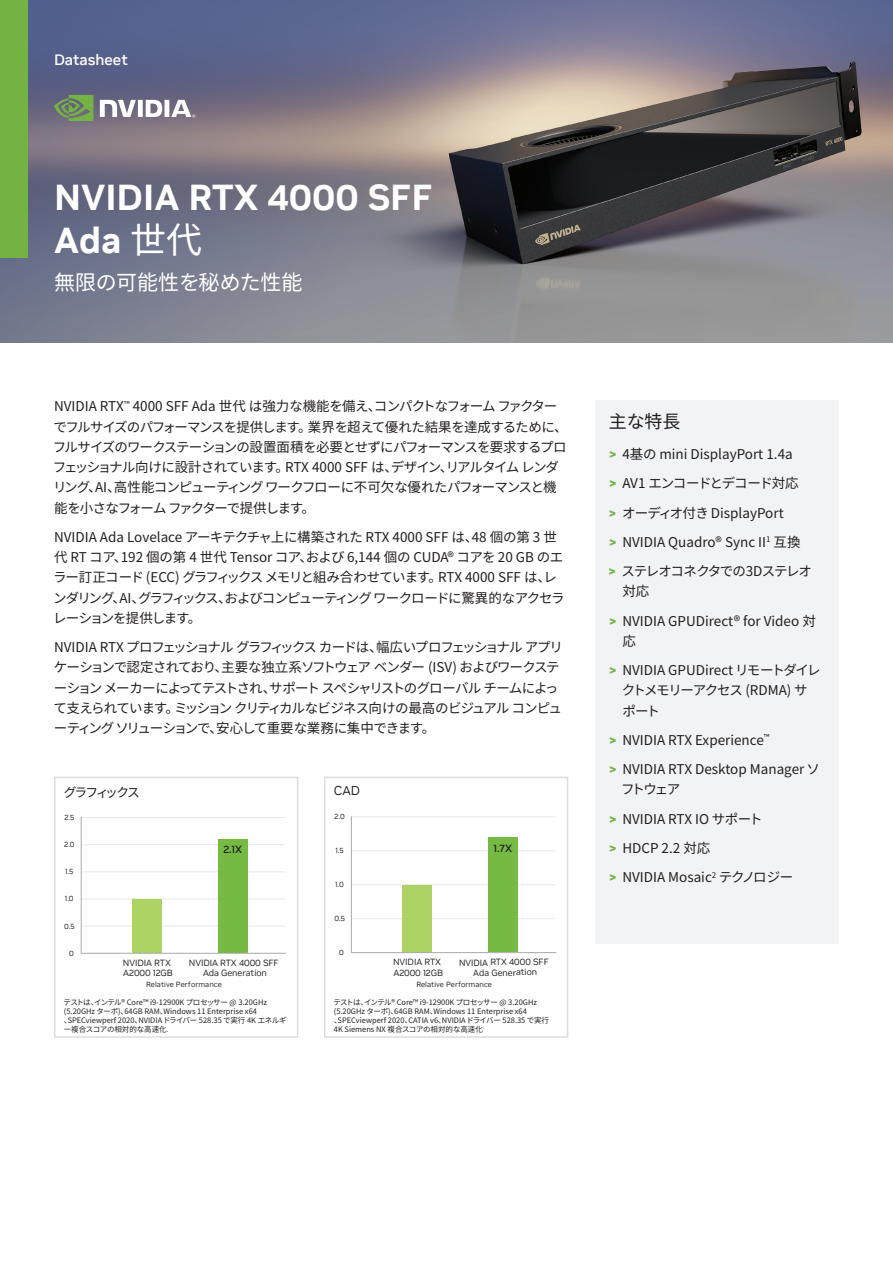
<style>
.page{position:relative;width:893px;height:1263px;background:#fff}
.page>*{position:absolute;margin:0;border:0;box-sizing:border-box;transform-origin:0 0}
.t1{font:700 36px/43.2px "NVIDIA Sans";color:#fff}
.t2{font:21px "Noto Sans CJ Kjp";letter-spacing:-.01em;color:#fff}
.t3{font:18px "Noto Sans CJ Kjp";color:#231f20}
.t4{font:500 15px "NVIDIA Sans";color:#fff}
.t5{font:13.5px/29.2px "Noto Sans CJ Kjp";color:#231f20}
.t6{font:13.5px/20.2px "Noto Sans CJ Kjp";letter-spacing:-.065em;color:#231f20}
.t7{font:13.5px/20.2px "Noto Sans CJ Kjp";letter-spacing:-.08em;color:#231f20}
.t8{font:13.5px/20.2px "Noto Sans CJ Kjp";letter-spacing:-.045em;color:#231f20}
.t9{font:13.5px/20.2px "Noto Sans CJ Kjp";letter-spacing:-.09em;color:#231f20}
.t10{font:12.75px "Noto Sans CJ Kjp";letter-spacing:-.15em;color:#231f20}
.t11{font:12.75px "NVIDIA Sans";color:#231f20}
.t12{font:500 10.5px "NVIDIA Sans";color:#231f20}
.t13{font:9px/10.5px "NVIDIA Sans";letter-spacing:-.01em;color:#231f20;text-align:center}
.t14{font:7.5px/9px "Noto Sans CJ Kjp";color:#231f20}
.t15{font:7.5px "NVIDIA Sans";letter-spacing:.005em;color:#231f20}
.t16{font:7.35px "NVIDIA Sans";color:#231f20}
.s1{font-family:"Noto Sans CJ Kjp";font-weight:400}
.s2{font-family:"NVIDIA Sans"}
.s3{font-family:"NVIDIA Sans";font-weight:700;color:#73b243}
</style>
<div class="page">
<svg style="left:0;top:0;width:893px;height:343px;background:#767481"></svg>
<div style="left:595px;top:400px;width:244px;height:544px;background:#f2f3f4"></div>
<div style="left:0;top:0;width:27px;height:258px;background:#73b243"></div>
<svg style="left:54px;top:95px;width:39px;height:26px"></svg>
<svg style="left:100px;top:100px;width:95px;height:17px"></svg>
<div style="left:324px;top:777px;width:244px;height:261px;border:2px solid #dcdddf"></div>
<hr style="left:351px;top:918px;width:204px;height:1px;background:#e6e7e9">
<hr style="left:351px;top:884px;width:204px;height:1px;background:#e6e7e9">
<hr style="left:351px;top:816px;width:204px;height:1px;background:#e6e7e9">
<hr style="left:351px;top:850px;width:204px;height:1px;background:#e6e7e9">
<div style="left:402px;top:885px;width:30px;height:67px;background:#add365"></div>
<div style="left:488px;top:837px;width:30px;height:115px;background:#74ba43"></div>
<hr style="left:351px;top:817px;width:1px;height:135px;background:#a8a9ad">
<hr style="left:351px;top:952px;width:205px;height:1px;background:#a8a9ad">
<div style="left:54px;top:777px;width:244px;height:261px;border:2px solid #dcdddf"></div>
<hr style="left:81px;top:898px;width:204px;height:1px;background:#e6e7e9">
<hr style="left:81px;top:926px;width:204px;height:1px;background:#e6e7e9">
<hr style="left:81px;top:871px;width:204px;height:1px;background:#e6e7e9">
<hr style="left:81px;top:817px;width:204px;height:1px;background:#e6e7e9">
<hr style="left:81px;top:844px;width:204px;height:1px;background:#e6e7e9">
<div style="left:132px;top:899px;width:30px;height:54px;background:#add365"></div>
<div style="left:218px;top:839px;width:30px;height:114px;background:#74ba43"></div>
<hr style="left:81px;top:817px;width:1px;height:135px;background:#a8a9ad">
<hr style="left:81px;top:953px;width:205px;height:1px;background:#a8a9ad">
<h3 class="t4" style="left:54px;top:50px;width:75px">Datasheet</h3>
<h1 class="t1" style="left:54px;top:176px;width:380px">NVIDIA RTX 4000 SFF<br>Ada <span class="s1">世代</span></h1>
<h2 class="t2" style="left:54px;top:271px;width:250px">無限の可能性を秘めた性能</h2>
<p class="t6" style="left:53px;top:396px;width:516px">NVIDIA RTX<sup>™</sup> 4000 SFF Ada 世代 は強力な機能を備え、コンパクトなフォーム ファクターでフルサイズのパフォーマンスを提供します。業界を超えて優れた結果を達成するために、フルサイズのワークステーションの設置面積を必要とせずにパフォーマンスを要求するプロフェッショナル向けに設計されています。RTX 4000 SFF は、デザイン、リアルタイム レンダリング、AI、高性能コンピューティング ワークフローに不可欠な優れたパフォーマンスと機能を小さなフォーム ファクターで提供します。</p>
<p class="t8" style="left:53px;top:527px;width:513px">NVIDIA Ada Lovelace アーキテクチャ上に構築された RTX 4000 SFF は、48 個の第 3 世代 RT コア、192 個の第 4 世代 Tensor コア、および 6,144 個の CUDA® コアを 20 GB のエラー訂正コード (ECC) グラフィックス メモリと組み合わせています。RTX 4000 SFF は、レンダリング、AI、グラフィックス、およびコンピューティング ワークロードに驚異的なアクセラレーションを提供します。</p>
<p class="t7" style="left:53px;top:637px;width:511px">NVIDIA RTX プロフェッショナル グラフィックス カードは、幅広いプロフェッショナル アプリケーションで認定されており、主要な独立系ソフトウェア ベンダー (ISV) およびワークステーション メーカーによってテストされ、サポート スペシャリストのグローバル チームによって支えられています。ミッション クリティカルなビジネス向けの最高のビジュアル コンピューティング ソリューションで、安心して重要な業務に集中できます。</p>
<h3 class="t10" style="left:64px;top:785px;width:78px">グラフィックス</h3>
<h3 class="t11" style="left:334px;top:783px;width:28px">CAD</h3>
<p class="t16" style="left:64px;top:813px;width:12px">2.5</p>
<p class="t16" style="left:334px;top:812px;width:12px">2.0</p>
<p class="t16" style="left:64px;top:840px;width:12px">2.0</p>
<h3 class="t12" style="left:223px;top:843px;width:20px">2.1X</h3>
<p class="t16" style="left:335px;top:846px;width:10px">1.5</p>
<h3 class="t12" style="left:494px;top:842px;width:20px">1.7X</h3>
<p class="t16" style="left:65px;top:867px;width:10px">1.5</p>
<p class="t16" style="left:335px;top:880px;width:10px">1.0</p>
<p class="t16" style="left:65px;top:894px;width:10px">1.0</p>
<p class="t16" style="left:334px;top:914px;width:12px">0.5</p>
<p class="t16" style="left:64px;top:921px;width:12px">0.5</p>
<p class="t16" style="left:69px;top:949px;width:6px">0</p>
<p class="t16" style="left:339px;top:948px;width:6px">0</p>
<p class="t13" style="left:123px;top:957px;width:51px;text-align:left">NVIDIA RTX<br>A2000 12GB</p>
<p class="t13" style="left:189px;top:957px;width:91px">NVIDIA RTX 4000 SFF<br>Ada Generation</p>
<p class="t13" style="left:393px;top:957px;width:51px;text-align:left">NVIDIA RTX<br>A2000 12GB</p>
<p class="t13" style="left:459px;top:958px;width:91px;rotate:-1deg">NVIDIA RTX 4000 SFF<br>Ada Generation</p>
<p class="t15" style="left:146px;top:980px;width:77px">Relative Performance</p>
<p class="t15" style="left:416px;top:979px;width:77px">Relative Performance</p>
<p class="t14" style="left:64px;top:998px;width:224px">テストは、インテル® Core™ i9-12900K プロセッサー @ 3.20GHz (5.20GHz ターボ)、64GB RAM、Windows 11 Enterprise x64、SPECviewperf 2020、NVIDIA ドライバー 528.35 で実行 4K エネルギー複合スコアの相対的な高速化<span class="s2">.</span></p>
<p class="t14" style="left:334px;top:997px;width:217px">テストは、インテル® Core™ i9-12900K プロセッサー @ 3.20GHz (5.20GHz ターボ)、64GB RAM、Windows 11 Enterprise x64、SPECviewperf 2020、CATIA v6、NVIDIA ドライバー 528.35 で実行4K Siemens NX 複合スコアの相対的な高速化</p>
<h3 class="t3" style="left:609px;top:412px;width:73px">主な特長</h3>
<h3 class="t5" style="left:608px;top:440px;width:205px"><span class="s3">&gt;</span> 4基の mini DisplayPort 1.4a<br><span class="s3">&gt;</span> AV1 エンコードとデコード対応<br><span class="s3">&gt;</span> オーディオ付き DisplayPort<br><span class="s3">&gt;</span> NVIDIA Quadro® Sync II<sup>1</sup> 互換<br><span class="s3">&gt;</span> ステレオコネクタでの3Dステレオ</h3>
<h3 class="t5" style="left:609px;top:577px;width:208px;text-indent:14px">対応<br><span class="s3">&gt;</span> NVIDIA GPUDirect® for Video 対</h3>
<h3 class="t5" style="left:609px;top:627px;width:213px;text-indent:14px">応<br><span class="s3">&gt;</span> NVIDIA GPUDirect リモートダイレ</h3>
<h3 class="t9" style="left:622px;top:681px;width:187px">クトメモリーアクセス (RDMA) サポート</h3>
<h3 class="t5" style="left:609px;top:726px;width:213px"><span class="s3">&gt;</span> NVIDIA RTX Experience<sup>™<br></sup><span class="s3">&gt;</span> NVIDIA RTX Desktop Manager ソ</h3>
<h3 class="t5" style="left:609px;top:775px;width:186px;text-indent:12px">フトウェア<br><span class="s3">&gt;</span> NVIDIA RTX IO サポート<br><span class="s3">&gt;</span> HDCP 2.2 対応<br><span class="s3">&gt;</span> NVIDIA Mosaic<sup>2</sup> テクノロジー</h3>
</div>
